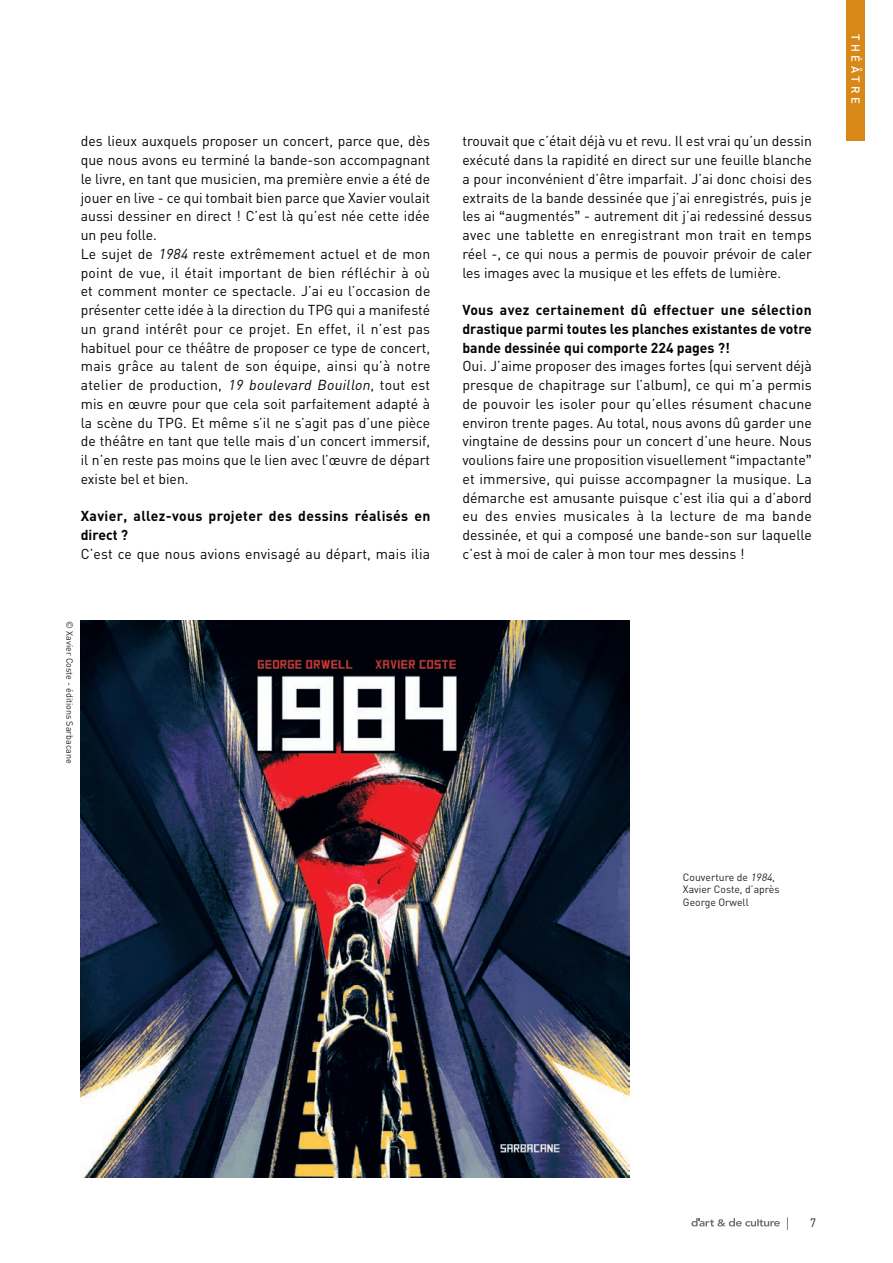
<style>
.page{position:relative;width:893px;height:1263px;background:#fff}
.page>*{position:absolute;margin:0;border:0;box-sizing:border-box;transform-origin:0 0}
.t1{font:18px "Avenir";color:#231f20;scale:.4 1}
.t2{font:14.25px/18.8px "DIN";color:#040503;text-align:justify}
.t3{font:700 14.25px/18.8px "DIN";color:#040503;text-align:justify}
.t4{font:700 14.25px/18.8px "DIN";letter-spacing:.025em;color:#040503}
.t5{font:12px "DIN";color:#231f20;scale:.95 1}
.t6{font:11.4px "DIN Medium Alternate";letter-spacing:.3em;color:#fff}
.t7{font:10.5px/12.8px "DIN";color:#231f20}
.t8{font:9px "DIN";color:#231f20}
.s1{font-style:italic}
.s2{font-family:"Helvetica Neue"}
</style>
<div class="page">
<svg style="left:691px;top:1218px;width:89px;height:9px"></svg>
<div style="left:846px;top:0;width:19px;height:141px;background:#d78816"></div>
<img style="left:81px;top:621px;width:548px;height:557px">
<p class="t2" style="left:81px;top:134px;width:351px;text-align:left">des lieux auxquels proposer un concert, parce que, dès que nous avons eu terminé la bande-son accompagnant le livre, en tant que musicien, ma première envie a été de jouer en live - ce qui tombait bien parce que Xavier voulait aussi dessiner en direct ! C’est là qu’est née cette idée un peu folle.<br>Le sujet de <span class="s1">1984</span> reste extrêmement actuel et de mon point de vue, il était important de bien réfléchir à où et comment monter ce spectacle. J’ai eu l’occasion de présenter cette idée à la direction du TPG qui a manifesté un grand intérêt pour ce projet. En effet, il n’est pas habituel pour ce théâtre de proposer ce type de concert, mais grâce au talent de son équipe, ainsi qu’à notre atelier de production, <span class="s1">19 boulevard Bouillon</span>, tout est mis en œuvre pour que cela soit parfaitement adapté à la scène du TPG. Et même s’il ne s’agit pas d’une pièce de théâtre en tant que telle mais d’un concert immersif, il n’en reste pas moins que le lien avec l’œuvre de départ existe bel et bien.</p>
<p class="t4" style="left:81px;top:508px;width:351px">Xavier, allez-vous projeter des dessins réalisés en direct ?</p>
<p class="t2" style="left:81px;top:546px;width:351px">C’est ce que nous avions envisagé au départ, mais ilia</p>
<p class="t8" style="left:73px;top:621px;width:144px;rotate:90deg">© Xavier Coste - éditions Sarbacane</p>
<p class="t2" style="left:462px;top:134px;width:351px">trouvait que c’était déjà vu et revu. Il est vrai qu’un dessin exécuté dans la rapidité en direct sur une feuille blanche a pour inconvénient d’être imparfait. J’ai donc choisi des extraits de la bande dessinée que j’ai enregistrés, puis je les ai <span class="s2">“</span>augmentés<span class="s2">”</span> - autrement dit j’ai redessiné dessus avec une tablette en enregistrant mon trait en temps réel -, ce qui nous a permis de pouvoir prévoir de caler les images avec la musique et les effets de lumière.</p>
<p class="t3" style="left:462px;top:302px;width:351px">Vous avez certainement dû effectuer une sélection drastique parmi toutes les planches existantes de votre bande dessinée qui comporte 224 pages ?!</p>
<p class="t2" style="left:462px;top:358px;width:351px">Oui. J’aime proposer des images fortes (qui servent déjà presque de chapitrage sur l’album), ce qui m’a permis de pouvoir les isoler pour qu’elles résument chacune environ trente pages. Au total, nous avons dû garder une vingtaine de dessins pour un concert d’une heure. Nous voulions faire une proposition visuellement <span class="s2">“</span>impactante<span class="s2">” </span>et immersive, qui puisse accompagner la musique. La démarche est amusante puisque c’est ilia qui a d’abord eu des envies musicales à la lecture de ma bande dessinée, et qui a composé une bande-son sur laquelle c’est à moi de caler à mon tour mes dessins !</p>
<p class="t6" style="left:860px;top:34px;width:71px;rotate:90deg">THÉÂTRE</p>
<p class="t7" style="left:683px;top:872px;width:98px">Couverture de <span class="s1">1984,<br></span>Xavier Coste, d’après<br>George Orwell</p>
<p class="t1" style="left:787px;top:1212px;width:6px">I</p>
<p class="t5" style="left:810px;top:1218px;width:8px">7</p>
</div>
